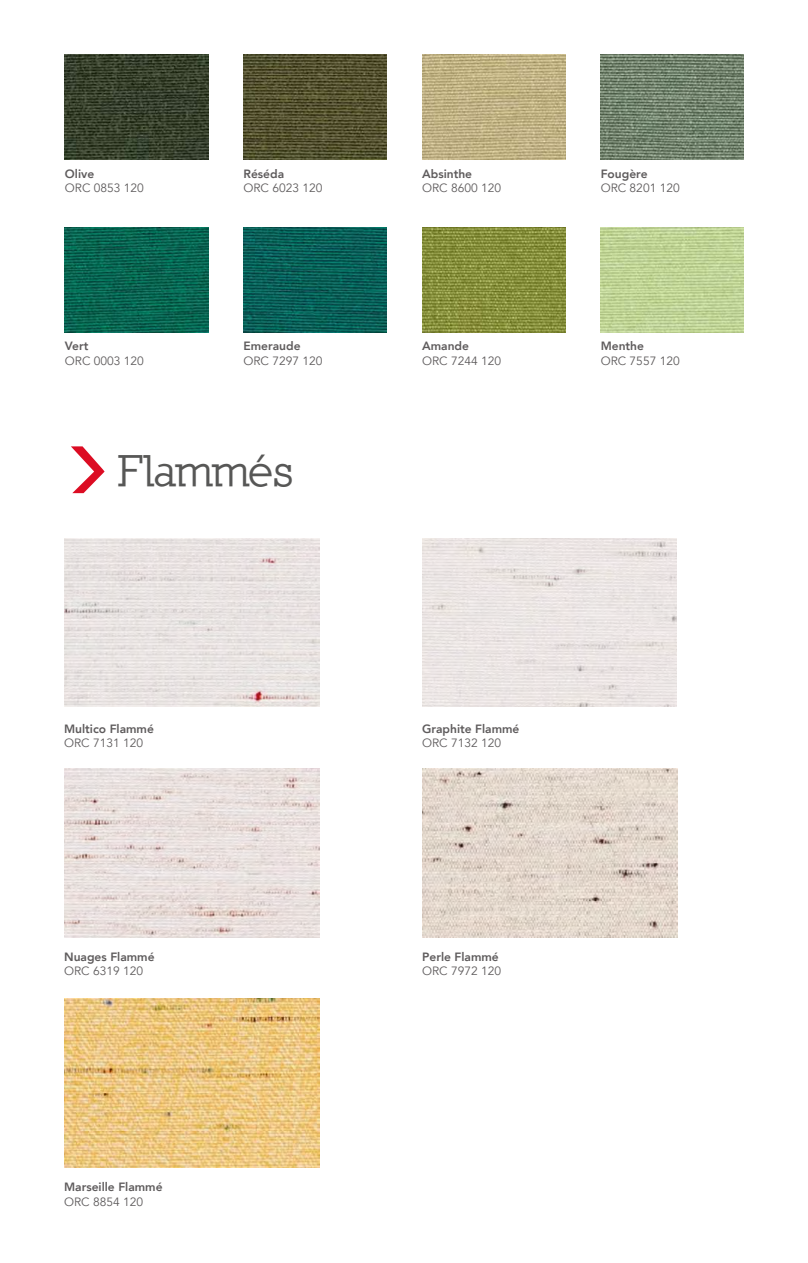
<style>
.page{position:relative;width:808px;height:1263px;background:#fff}
.page>*{position:absolute;margin:0;border:0;box-sizing:border-box;transform-origin:0 0}
.t1{font:700 45px "Nilland";letter-spacing:-.025em;color:#575756}
.t2{font:12px "Avenir";color:#5e5b5c}
.t3{font:800 12px "Avenir";color:#5e5b5c}
</style>
<div class="page">
<img style="left:422px;top:769px;width:255px;height:168px">
<img style="left:65px;top:539px;width:255px;height:168px">
<img style="left:422px;top:539px;width:255px;height:168px">
<svg style="left:71px;top:446px;width:34px;height:47px"></svg>
<img style="left:65px;top:54px;width:143px;height:105px">
<img style="left:243px;top:54px;width:144px;height:105px">
<img style="left:422px;top:54px;width:143px;height:105px">
<img style="left:601px;top:54px;width:143px;height:105px">
<img style="left:65px;top:227px;width:143px;height:105px">
<img style="left:243px;top:227px;width:144px;height:105px">
<img style="left:422px;top:227px;width:143px;height:105px">
<img style="left:601px;top:227px;width:143px;height:105px">
<img style="left:65px;top:769px;width:254px;height:168px">
<img style="left:65px;top:999px;width:255px;height:168px">
<p class="t3" style="left:65px;top:162px;width:31px">Olive</p>
<p class="t2" style="left:65px;top:181px;width:80px">ORC 0853 120</p>
<p class="t3" style="left:243px;top:162px;width:42px">Réséda</p>
<p class="t2" style="left:243px;top:181px;width:80px">ORC 6023 120</p>
<p class="t3" style="left:422px;top:162px;width:52px">Absinthe</p>
<p class="t2" style="left:422px;top:181px;width:80px">ORC 8600 120</p>
<p class="t3" style="left:601px;top:162px;width:48px">Fougère</p>
<p class="t2" style="left:601px;top:181px;width:80px">ORC 8201 120</p>
<p class="t3" style="left:65px;top:335px;width:25px">Vert</p>
<p class="t2" style="left:65px;top:353px;width:80px">ORC 0003 120</p>
<p class="t3" style="left:243px;top:335px;width:59px">Emeraude</p>
<p class="t2" style="left:243px;top:353px;width:80px">ORC 7297 120</p>
<p class="t3" style="left:422px;top:335px;width:48px">Amande</p>
<p class="t2" style="left:422px;top:353px;width:80px">ORC 7244 120</p>
<p class="t3" style="left:601px;top:335px;width:45px">Menthe</p>
<p class="t2" style="left:601px;top:353px;width:80px">ORC 7557 120</p>
<h1 class="t1" style="left:118px;top:445px;width:176px">Flammés</h1>
<p class="t3" style="left:64px;top:718px;width:91px">Multico Flammé</p>
<p class="t2" style="left:64px;top:736px;width:80px">ORC 7131 120</p>
<p class="t3" style="left:422px;top:718px;width:99px">Graphite Flammé</p>
<p class="t2" style="left:422px;top:736px;width:80px">ORC 7132 120</p>
<p class="t3" style="left:64px;top:946px;width:92px">Nuages Flammé</p>
<p class="t2" style="left:64px;top:964px;width:80px">ORC 6319 120</p>
<p class="t3" style="left:422px;top:946px;width:78px">Perle Flammé</p>
<p class="t2" style="left:422px;top:964px;width:80px">ORC 7972 120</p>
<p class="t3" style="left:64px;top:1176px;width:100px">Marseille Flammé</p>
<p class="t2" style="left:64px;top:1194px;width:80px">ORC 8854 120</p>
</div>
